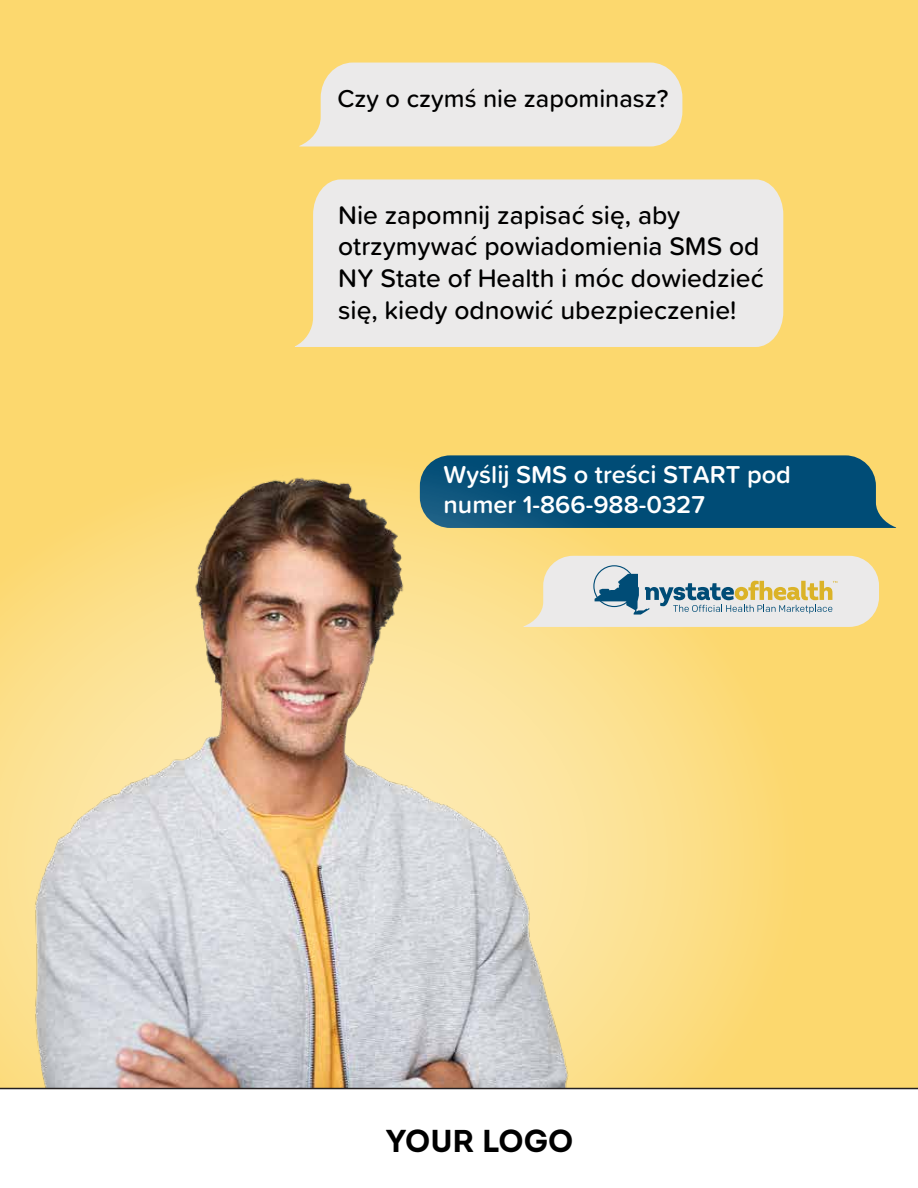
<style>
.page{position:relative;width:918px;height:1188px;background:#fff}
.page>*{position:absolute;margin:0;border:0;box-sizing:border-box;transform-origin:0 0}
.t1{font:700 31.5px "Intro";color:#000}
.t2{font:500 26.4px/31.7px "Proxima Soft";color:#000}
.t3{font:600 25.35px/30.5px "Proxima Soft";color:#fff}
.t4{font:500 25.35px "Proxima Soft";color:#000}
</style>
<div class="page">
<div style="left:0;top:0;width:918px;height:1146px;background:#fcd86e"></div>
<svg style="left:299px;top:63px;width:383px;height:83px;background:#ece8e1"></svg>
<div style="left:295px;top:179px;width:488px;height:168px;background:#ebeaea"></div>
<svg style="left:874px;top:475px;width:22px;height:53px"></svg>
<img style="left:0;top:455px;width:874px;height:633px">
<svg style="left:523px;top:556px;width:356px;height:71px;background:#d8d9d0"></svg>
<div style="left:0;top:1088px;width:918px;height:58px;background:#fff"></div>
<p class="t4" style="left:337px;top:80px;width:333px">Czy o czymś nie zapominasz?</p>
<p class="t2" style="left:338px;top:198px;width:427px">Nie zapomnij zapisać się, aby otrzymywać powiadomienia SMS od NY State of Health i móc dowiedzieć się, kiedy odnowić ubezpieczenie!</p>
<p class="t3" style="left:444px;top:458px;width:349px">Wyślij SMS o treści START pod numer 1-866-988-0327</p>
<p class="t1" style="left:386px;top:1121px;width:189px">YOUR LOGO</p>
</div>
